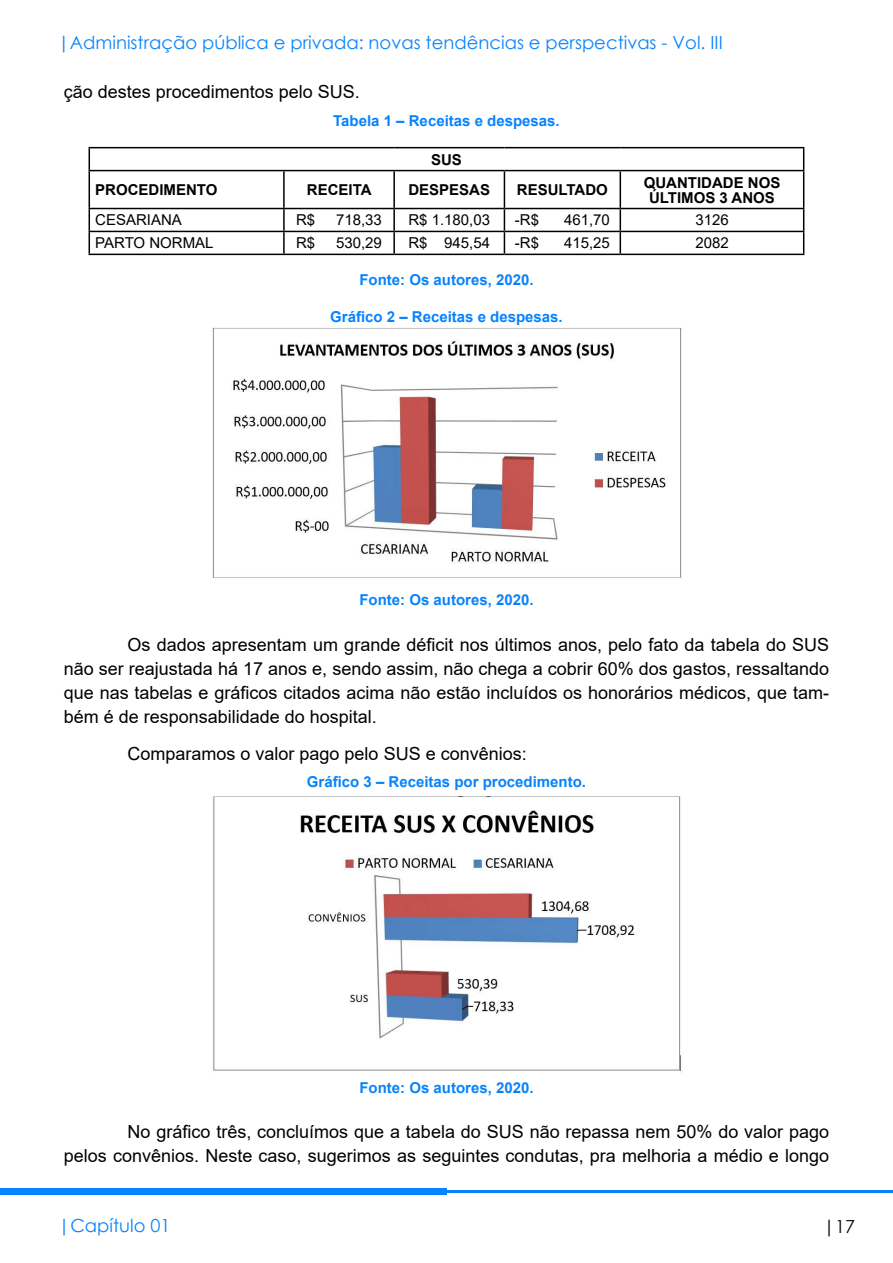
<style>
.page{position:relative;width:893px;height:1263px;background:#fff}
.page>*{position:absolute;margin:0;border:0;box-sizing:border-box;transform-origin:0 0}
.t1{font:18px/24px "Arial";color:#000;text-align:justify}
.t2{font:18px "Century Gothic";color:#0883fc}
.t3{font:18px "Century Gothic";color:#04060a}
.t4{font:700 15px "Arial";color:#0883fc}
.t5{font:15px "Arial";color:#000}
.t6{font:700 15px/15px "Arial";color:#000;text-align:center}
</style>
<div class="page">
<div style="left:0;top:1188px;width:446px;height:7px;background:#0883fc"></div>
<hr style="left:446px;top:1191px;width:447px;height:2px;background:#0883fc">
<hr style="left:89px;top:147px;width:195px;height:1px;background:#000">
<svg style="left:89px;top:148px;width:1px;height:22px"></svg>
<hr style="left:284px;top:147px;width:110px;height:1px;background:#000">
<hr style="left:394px;top:147px;width:110px;height:1px;background:#000">
<hr style="left:504px;top:147px;width:116px;height:1px;background:#000">
<hr style="left:620px;top:147px;width:184px;height:1px;background:#000">
<svg style="left:803px;top:148px;width:1px;height:22px"></svg>
<hr style="left:89px;top:170px;width:195px;height:1px;background:#000">
<hr style="left:89px;top:171px;width:1px;height:37px;background:#000">
<hr style="left:284px;top:170px;width:110px;height:1px;background:#000">
<hr style="left:283px;top:171px;width:2px;height:37px;background:#000">
<hr style="left:394px;top:170px;width:110px;height:1px;background:#000">
<hr style="left:393px;top:171px;width:2px;height:37px;background:#000">
<hr style="left:504px;top:170px;width:116px;height:1px;background:#000">
<hr style="left:504px;top:171px;width:1px;height:37px;background:#000">
<hr style="left:620px;top:170px;width:184px;height:1px;background:#000">
<hr style="left:620px;top:171px;width:1px;height:37px;background:#000">
<hr style="left:803px;top:171px;width:1px;height:37px;background:#000">
<hr style="left:89px;top:208px;width:195px;height:1px;background:#000">
<hr style="left:284px;top:208px;width:110px;height:1px;background:#000">
<hr style="left:283px;top:209px;width:2px;height:22px;background:#000">
<hr style="left:394px;top:208px;width:110px;height:1px;background:#000">
<hr style="left:393px;top:209px;width:2px;height:22px;background:#000">
<hr style="left:504px;top:208px;width:116px;height:1px;background:#000">
<hr style="left:620px;top:208px;width:184px;height:1px;background:#000">
<hr style="left:89px;top:231px;width:195px;height:1px;background:#000">
<svg style="left:89px;top:209px;width:1px;height:45px"></svg>
<hr style="left:284px;top:231px;width:110px;height:1px;background:#000">
<hr style="left:283px;top:232px;width:2px;height:22px;background:#000">
<hr style="left:394px;top:231px;width:110px;height:1px;background:#000">
<hr style="left:393px;top:232px;width:2px;height:22px;background:#000">
<hr style="left:504px;top:231px;width:116px;height:1px;background:#000">
<svg style="left:504px;top:209px;width:1px;height:45px"></svg>
<hr style="left:620px;top:231px;width:184px;height:1px;background:#000">
<svg style="left:620px;top:209px;width:1px;height:45px"></svg>
<svg style="left:803px;top:209px;width:1px;height:45px"></svg>
<hr style="left:89px;top:254px;width:195px;height:1px;background:#000">
<hr style="left:284px;top:254px;width:110px;height:1px;background:#000">
<hr style="left:394px;top:254px;width:110px;height:1px;background:#000">
<hr style="left:504px;top:254px;width:116px;height:1px;background:#000">
<hr style="left:620px;top:254px;width:184px;height:1px;background:#000">
<img style="left:212px;top:328px;width:470px;height:250px">
<img style="left:213px;top:796px;width:469px;height:277px">
<p class="t2" style="left:58px;top:29px;width:666px">|Administração pública e privada: novas tendências e perspectivas - Vol. III</p>
<p class="t1" style="left:64px;top:80px;width:298px">ção destes procedimentos pelo SUS.</p>
<p class="t4" style="left:333px;top:110px;width:228px">Tabela 1 – Receitas e despesas.</p>
<p class="t6" style="left:431px;top:152px;width:32px">SUS</p>
<p class="t6" style="left:95px;top:182px;width:124px">PROCEDIMENTO</p>
<p class="t6" style="left:307px;top:182px;width:66px">RECEITA</p>
<p class="t6" style="left:408px;top:182px;width:83px">DESPESAS</p>
<p class="t6" style="left:517px;top:182px;width:93px">RESULTADO</p>
<p class="t6" style="left:644px;top:175px;width:138px">QUANTIDADE NOS<br>ÚLTIMOS 3 ANOS</p>
<p class="t5" style="left:95px;top:210px;width:88px">CESARIANA</p>
<p class="t5" style="left:296px;top:210px;width:21px">R$</p>
<p class="t5" style="left:336px;top:210px;width:47px">718,33</p>
<p class="t5" style="left:408px;top:210px;width:83px">R$ 1.180,03</p>
<p class="t5" style="left:515px;top:210px;width:26px">-R$</p>
<p class="t5" style="left:564px;top:210px;width:47px">461,70</p>
<p class="t5" style="left:695px;top:210px;width:35px">3126</p>
<p class="t5" style="left:95px;top:233px;width:120px">PARTO NORMAL</p>
<p class="t5" style="left:296px;top:233px;width:21px">R$</p>
<p class="t5" style="left:336px;top:233px;width:47px">530,29</p>
<p class="t5" style="left:408px;top:233px;width:83px">R$ 945,54</p>
<p class="t5" style="left:515px;top:233px;width:26px">-R$</p>
<p class="t5" style="left:564px;top:233px;width:47px">415,25</p>
<p class="t5" style="left:695px;top:233px;width:35px">2082</p>
<p class="t4" style="left:359px;top:269px;width:176px">Fonte: Os autores, 2020.</p>
<p class="t4" style="left:330px;top:306px;width:234px">Gráfico 2 – Receitas e despesas.</p>
<p class="t4" style="left:359px;top:590px;width:176px">Fonte: Os autores, 2020.</p>
<p class="t1" style="left:64px;top:632px;width:767px;text-indent:64px">Os dados apresentam um grande déficit nos últimos anos, pelo fato da tabela do SUS não ser reajustada há 17 anos e, sendo assim, não chega a cobrir 60% dos gastos, ressaltando que nas tabelas e gráficos citados acima não estão incluídos os honorários médicos, que tam&shy;bém é de responsabilidade do hospital.</p>
<p class="t1" style="left:128px;top:741px;width:401px">Comparamos o valor pago pelo SUS e convênios:</p>
<p class="t4" style="left:307px;top:771px;width:281px">Gráfico 3 – Receitas por procedimento.</p>
<p class="t4" style="left:359px;top:1077px;width:176px">Fonte: Os autores, 2020.</p>
<p class="t1" style="left:64px;top:1120px;width:767px;text-align:right">No gráfico três, concluímos que a tabela do SUS não repassa nem 50% do valor pago<br>pelos convênios. Neste caso, sugerimos as seguintes condutas, pra melhoria a médio e longo</p>
<p class="t2" style="left:58px;top:1213px;width:114px">|Capítulo 01</p>
<p class="t3" style="left:823px;top:1214px;width:34px">|17</p>
</div>
